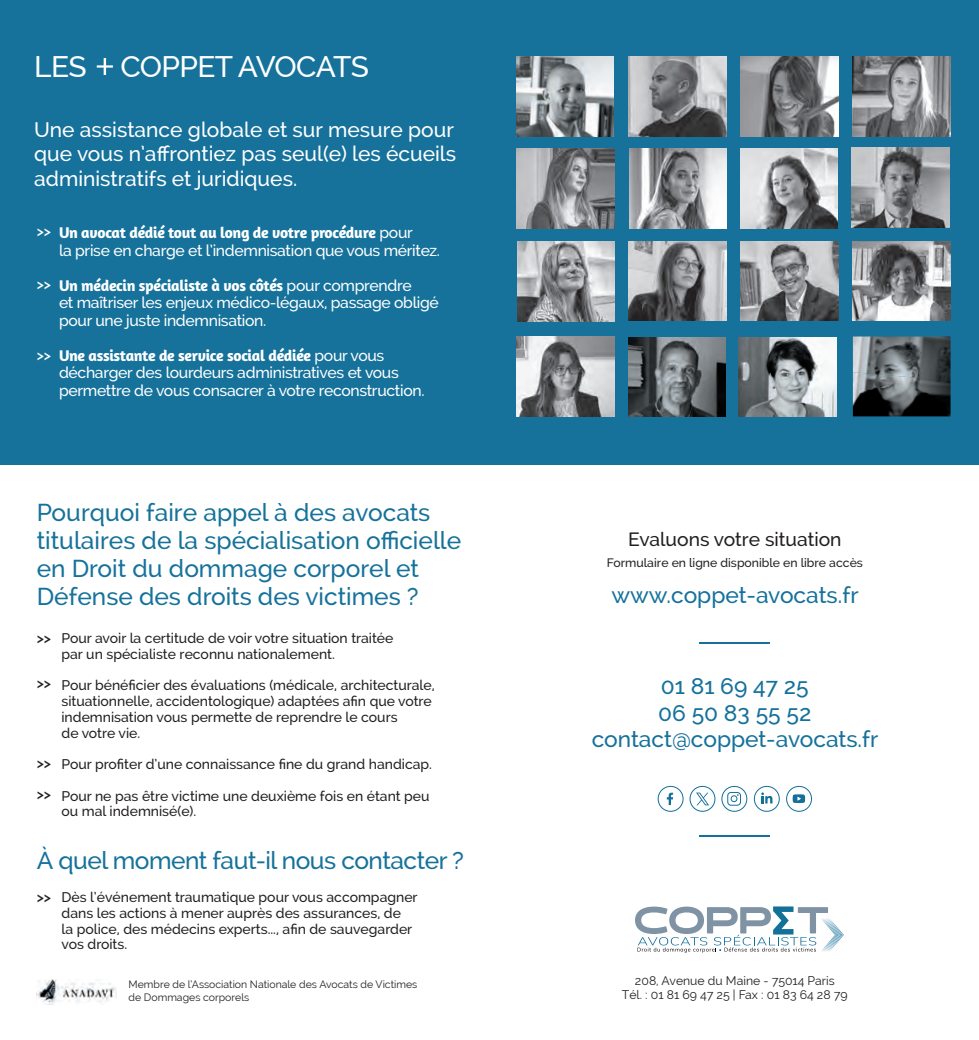
<style>
.page{position:relative;width:979px;height:1040px;background:#fff}
.page>*{position:absolute;margin:0;border:0;box-sizing:border-box;transform-origin:0 0}
.t1{font:300 52.5px "Raleway";color:#fff}
.t2{font:500 29.75px "Raleway";letter-spacing:-.03em;color:#fff}
.t3{font:500 24.5px/28px "Raleway";color:#16729b}
.t4{font:500 24.5px "Raleway";letter-spacing:-.02em;color:#16729b}
.t5{font:500 22.75px/26.2px "Raleway";color:#15719b;text-align:center}
.t6{font:500 21px/24.5px "Raleway";color:#fff;text-align:justify}
.t7{font:500 19.25px "Raleway";color:#231f20}
.t8{font:500 15.75px/17.5px "Raleway";letter-spacing:-.02em;color:#fff}
.t9{font:700 15.75px "Amaranth";letter-spacing:-.02em;color:#fff}
.t10{font:500 14px/15.8px "Raleway";color:#231f20}
.t11{font:600 14px "Raleway";color:#231f20}
.t12{font:600 14px "Raleway";color:#fff}
.t13{font:12.25px/14.7px "Raleway";color:#231f20;text-align:center}
.t14{font:500 12.25px "Raleway";color:#231f20}
.t15{font:10.5px/12.2px "Raleway";color:#231f20}
.s1{font-family:"Raleway";font-weight:500}
</style>
<div class="page">
<div style="left:0;top:0;width:979px;height:465px;background:#16729b"></div>
<img style="left:36px;top:979px;width:80px;height:25px">
<svg style="left:657px;top:786px;width:155px;height:26px"></svg>
<svg style="left:635px;top:906px;width:209px;height:47px"></svg>
<hr style="left:699px;top:835px;width:71px;height:1px;background:#15719b">
<hr style="left:699px;top:642px;width:71px;height:2px;background:#15719b">
<img style="left:628px;top:241px;width:98px;height:80px">
<img style="left:629px;top:56px;width:97px;height:80px">
<img style="left:517px;top:241px;width:98px;height:80px">
<img style="left:740px;top:241px;width:98px;height:80px">
<img style="left:739px;top:337px;width:97px;height:80px">
<img style="left:628px;top:337px;width:98px;height:80px">
<img style="left:740px;top:56px;width:98px;height:80px">
<img style="left:853px;top:241px;width:97px;height:80px">
<img style="left:853px;top:336px;width:97px;height:36px">
<img style="left:853px;top:372px;width:97px;height:44px">
<img style="left:852px;top:148px;width:97px;height:80px">
<img style="left:517px;top:148px;width:97px;height:80px">
<img style="left:517px;top:337px;width:97px;height:80px">
<img style="left:740px;top:148px;width:97px;height:80px">
<img style="left:629px;top:148px;width:97px;height:80px">
<img style="left:853px;top:56px;width:97px;height:80px">
<img style="left:516px;top:56px;width:98px;height:80px">
<h2 class="t2" style="left:34px;top:50px;width:336px">LES COPPET AVOCATS</h2>
<h1 class="t1" style="left:94px;top:36px;width:23px">+</h1>
<h3 class="t6" style="left:34px;top:117px;width:423px">Une assistance globale et sur mesure pour que vous n’affrontiez pas seul(e) les écueils administratifs et juridiques.</h3>
<p class="t9" style="left:59px;top:223px;width:355px">Un avocat dédié tout au long de votre procédure <span class="s1">pour</span></p>
<p class="t8" style="left:59px;top:242px;width:382px">la prise en charge et l’indemnisation que vous méritez.</p>
<p class="t9" style="left:59px;top:276px;width:354px">Un médecin spécialiste à vos côtés <span class="s1">pour comprendre</span></p>
<p class="t8" style="left:59px;top:294px;width:381px">et maîtriser les enjeux médico-légaux, passage obligé pour une juste indemnisation.</p>
<p class="t9" style="left:59px;top:346px;width:327px">Une assistante de service social dédiée <span class="s1">pour vous</span></p>
<p class="t8" style="left:59px;top:364px;width:367px">décharger des lourdeurs administratives et vous permettre de vous consacrer à votre reconstruction.</p>
<p class="t12" style="left:37px;top:223px;width:16px">&gt;&gt;</p>
<p class="t12" style="left:37px;top:276px;width:16px">&gt;&gt;</p>
<p class="t12" style="left:37px;top:347px;width:16px">&gt;&gt;</p>
<h3 class="t3" style="left:37px;top:498px;width:426px">Pourquoi faire appel à des avocats titulaires de la spécialisation officielle en Droit du dommage corporel et Défense des droits des victimes ?</h3>
<p class="t10" style="left:61px;top:630px;width:333px">Pour avoir la certitude de voir votre situation traitée par un spécialiste reconnu nationalement.</p>
<p class="t10" style="left:61px;top:678px;width:375px">Pour bénéficier des évaluations (médicale, architecturale, situationnelle, accidentologique) adaptées afin que votre indemnisation vous permette de reprendre le cours<br>de votre vie.</p>
<p class="t10" style="left:61px;top:756px;width:372px">Pour profiter d’une connaissance fine du grand handicap.</p>
<p class="t10" style="left:61px;top:788px;width:370px">Pour ne pas être victime une deuxième fois en étant peu ou mal indemnisé(e).</p>
<h3 class="t4" style="left:37px;top:846px;width:429px">À quel moment faut-il nous contacter ?</h3>
<p class="t10" style="left:61px;top:889px;width:358px">Dès l’événement traumatique pour vous accompagner dans les actions à mener auprès des assurances, de<br>la police, des médecins experts..., afin de sauvegarder vos droits.</p>
<p class="t11" style="left:37px;top:630px;width:16px">&gt;&gt;</p>
<p class="t11" style="left:37px;top:675px;width:16px">&gt;&gt;</p>
<p class="t11" style="left:37px;top:755px;width:16px">&gt;&gt;</p>
<p class="t11" style="left:37px;top:786px;width:16px">&gt;&gt;</p>
<p class="t11" style="left:37px;top:889px;width:16px">&gt;&gt;</p>
<p class="t15" style="left:129px;top:978px;width:290px">Membre de l’Association Nationale des Avocats de Victimes de Dommages corporels</p>
<h3 class="t7" style="left:628px;top:528px;width:215px">Evaluons votre situation</h3>
<p class="t14" style="left:607px;top:555px;width:258px">Formulaire en ligne disponible en libre accès</p>
<h3 class="t5" style="left:611px;top:582px;width:249px">www.coppet-avocats.fr</h3>
<h3 class="t5" style="left:592px;top:673px;width:288px">01 81 69 47 25<br>06 50 83 55 52 contact@coppet-avocats.fr</h3>
<p class="t13" style="left:622px;top:973px;width:227px">208, Avenue du Maine - 75014 Paris<br>Tél. : 01 81 69 47 25 | Fax : 01 83 64 28 79</p>
</div>
